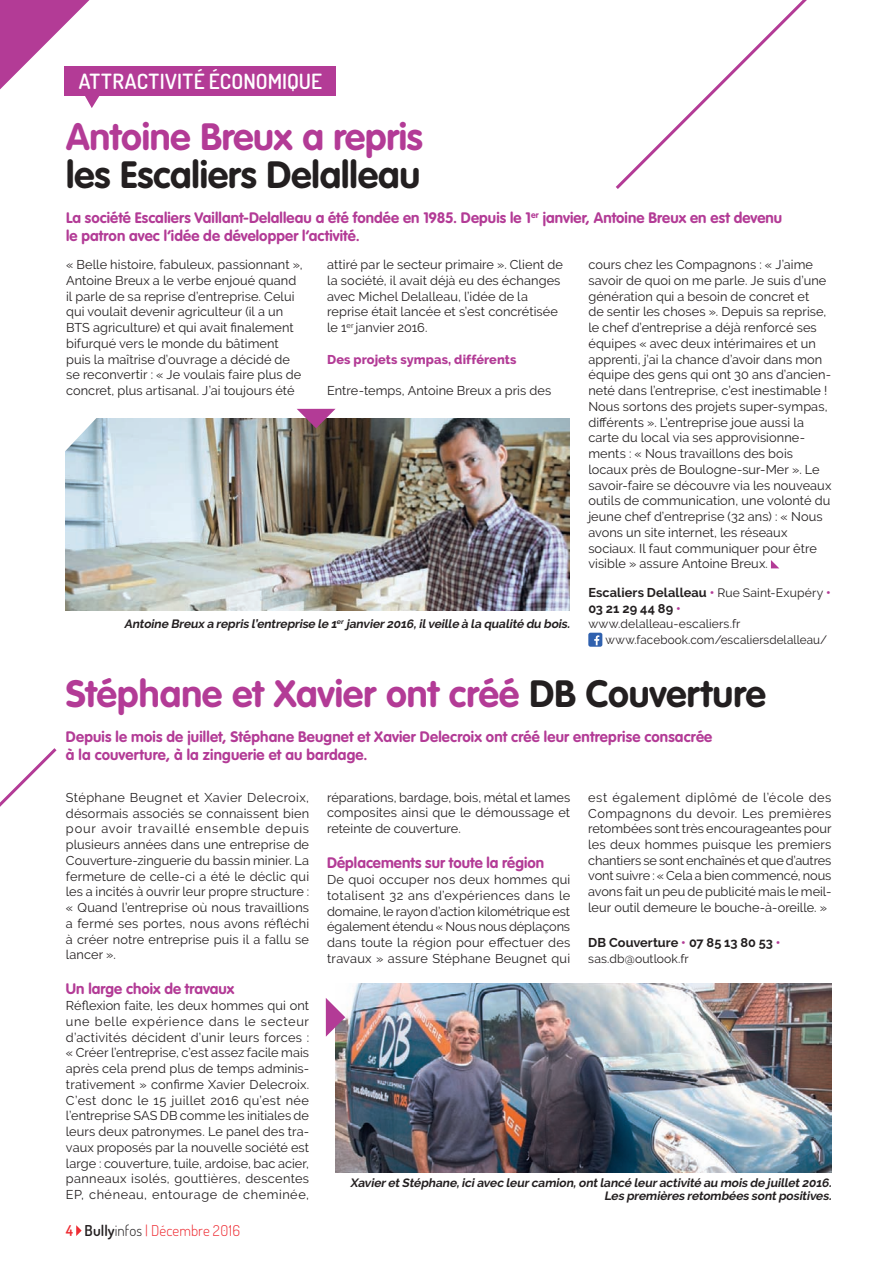
<style>
.page{position:relative;width:895px;height:1263px;background:#fff}
.page>*{position:absolute;margin:0;border:0;box-sizing:border-box;transform-origin:0 0}
.t1{font:700 37.5px "VAG Rounded Std";letter-spacing:-.005em;color:#b33b96}
.t2{font:700 37.5px "VAG Rounded Std";color:#231f20}
.t3{font:600 21px "Dosis";letter-spacing:.01em;color:#fff}
.t4{font:700 15px/18px "VAG Rounded Std";letter-spacing:.01em;color:#b33b96}
.t5{font:300 15px "Dosis";letter-spacing:.005em;color:#ee2d34}
.t6{font:12.75px/15.8px "Raleway";letter-spacing:.005em;color:#231f20;text-align:justify}
.t7{font:700 12.75px/15.8px "Raleway";letter-spacing:.005em;color:#231f20}
.t8{font:800 12.75px "Raleway";letter-spacing:.01em;color:#b33b96}
.t9{font:12.15px/15.8px "Raleway";letter-spacing:.01em;color:#231f20}
.t10{font:italic 700 12px/12.8px "Raleway";color:#231f20;text-align:right}
.s1{font-size:12.15px}
.s2{font-weight:800;color:#b33b96}
.s3{font-weight:400;font-size:12.15px}
.s4{color:#231f20}
.s5{font-weight:600}
.s6{font-weight:600;color:#231f20}
</style>
<div class="page">
<div style="left:65px;top:66px;width:271px;height:30px;background:#b33b96"></div>
<svg style="left:616px;top:0;width:191px;height:189px"></svg>
<svg style="left:771px;top:560px;width:8px;height:8px"></svg>
<svg style="left:588px;top:633px;width:14px;height:14px"></svg>
<img style="left:66px;top:419px;width:504px;height:191px">
<svg style="left:65px;top:418px;width:35px;height:38px"></svg>
<svg style="left:297px;top:409px;width:39px;height:19px"></svg>
<img style="left:336px;top:983px;width:495px;height:190px">
<svg style="left:326px;top:998px;width:19px;height:39px"></svg>
<svg style="left:0;top:748px;width:57px;height:59px"></svg>
<svg style="left:76px;top:1225px;width:6px;height:11px"></svg>
<svg style="left:0;top:0;width:100px;height:108px"></svg>
<h2 class="t3" style="left:79px;top:67px;width:245px">ATTRACTIVITÉ ÉCONOMIQUE</h2>
<h1 class="t1" style="left:66px;top:115px;width:358px">Antoine Breux a repris</h1>
<h1 class="t2" style="left:66px;top:152px;width:356px">les Escaliers Delalleau</h1>
<p class="t4" style="left:66px;top:209px;width:718px">La société Escaliers Vaillant-Delalleau a été fondée en 1985. Depuis le 1<sup>er</sup> janvier, Antoine Breux en est devenu le patron avec l’idée de développer l’activité.</p>
<p class="t6" style="left:66px;top:257px;width:238px;text-align:left">« Belle histoire, fabuleux, passionnant », Antoine Breux a le verbe enjoué quand il parle de sa reprise d’entreprise. Celui qui voulait devenir agriculteur (il a un BTS agriculture) et qui avait finalement bifurqué vers le monde du bâtiment puis la maîtrise d’ouvrage a décidé de se reconvertir : « Je voulais faire plus de concret, plus artisanal. J’ai toujours été</p>
<p class="t6" style="left:327px;top:257px;width:237px;text-align:left">attiré par le secteur primaire ». Client de la société, il avait déjà eu des échanges avec Michel Delalleau, l’idée de la reprise était lancée et s’est concrétisée le 1<sup>er</sup> janvier 2016.</p>
<p class="t6" style="left:588px;top:257px;width:245px;text-align:left">cours chez les Compagnons : « J’aime savoir de quoi on me parle. Je suis d’une génération qui a besoin de concret et<br>de sentir les choses ». Depuis sa reprise, le chef d’entreprise a déjà renforcé ses équipes « avec deux intérimaires et un apprenti, j’ai la chance d’avoir dans mon équipe des gens qui ont 30 ans d’ancien&shy;neté dans l’entreprise, c’est inestimable !<br>Nous sortons des projets super-sympas, différents ». L’entreprise joue aussi la carte du local via ses approvisionne&shy;ments : « Nous travaillons des bois locaux près de Boulogne-sur-Mer ». Le savoir-faire se découvre via les nouveaux outils de communication, une volonté du jeune chef d’entreprise (32 ans) : « Nous avons un site internet, les réseaux sociaux. Il faut communiquer pour être visible » assure Antoine Breux<span class="s1">.</span></p>
<p class="t7" style="left:588px;top:585px;width:244px">Escaliers Delalleau <span class="s2">•</span> <span class="s3">Rue Saint-Exupéry</span> <span class="s2">•<br></span>03 21 29 44 89 <span class="s2">•</span></p>
<p class="t9" style="left:606px;top:616px;width:223px;text-indent:-17px">www.delalleau-escaliers.fr www.facebook.com/escaliersdelalleau/</p>
<h1 class="t1" style="left:66px;top:672px;width:702px">Stéphane et Xavier ont créé <span class="s4">DB Couverture</span></h1>
<p class="t4" style="left:66px;top:729px;width:648px">Depuis le mois de juillet, Stéphane Beugnet et Xavier Delecroix ont créé leur entreprise consacrée à la couverture, à la zinguerie et au bardage.</p>
<p class="t6" style="left:66px;top:789px;width:245px">Stéphane Beugnet et Xavier Delecroix, désormais associés se connaissent bien pour avoir travaillé ensemble depuis plusieurs années dans une entreprise de Couverture-zinguerie du bassin minier. La fermeture de celle-ci a été le déclic qui les a incités à ouvrir leur propre structure : « Quand l’entreprise où nous travaillions a fermé ses portes, nous avons réfléchi à créer notre entreprise puis il a fallu se lancer ».</p>
<p class="t4" style="left:66px;top:981px;width:170px">Un large choix de travaux</p>
<p class="t6" style="left:66px;top:998px;width:245px">Réflexion faite, les deux hommes qui ont une belle expérience dans le secteur d’activités décident d’unir leurs forces : « Créer l’entreprise, c’est assez facile mais après cela prend plus de temps adminis&shy;trativement » confirme Xavier Delecroix.<br>C’est donc le 15 juillet 2016 qu’est née l’entreprise SAS DB comme les initiales de leurs deux patronymes. Le panel des tra&shy;vaux proposés par la nouvelle société est large : couverture, tuile, ardoise, bac acier, panneaux isolés, gouttières, descentes EP, chéneau, entourage de cheminée,</p>
<p class="t8" style="left:327px;top:352px;width:191px">Des projets sympas, différents</p>
<p class="t6" style="left:327px;top:383px;width:225px">Entre-temps, Antoine Breux a pris des</p>
<p class="t10" style="left:124px;top:618px;width:450px">Antoine Breux a repris l’entreprise le 1<sup>er</sup> janvier2016,ilveille à la qualité du bois.</p>
<p class="t6" style="left:588px;top:789px;width:245px">est également diplômé de l’école des Compagnons du devoir. Les premières retombées sont très encourageantes pour les deux hommes puisque les premiers chantiers se sont enchaînés et que d’autres vont suivre : « Cela a bien commencé, nous avons fait un peu de publicité mais le meil&shy;leur outil demeure le bouche-à-oreille. »</p>
<p class="t7" style="left:588px;top:935px;width:194px">DB Couverture <span class="s2">•</span> 07 85 13 80 53 <span class="s2">•</span></p>
<p class="t9" style="left:588px;top:950px;width:102px">sas.db@outlook.fr</p>
<p class="t6" style="left:327px;top:789px;width:245px">réparations, bardage, bois, métal et lames composites ainsi que le démoussage et reteinte de couverture.</p>
<p class="t4" style="left:327px;top:855px;width:218px">Déplacements sur toute la région</p>
<p class="t6" style="left:327px;top:872px;width:245px">De quoi occuper nos deux hommes qui totalisent 32 ans d’expériences dans le domaine, le rayon d’action kilométrique est également étendu « Nous nous déplaçons dans toute la région pour effectuer des travaux » assure Stéphane Beugnet qui</p>
<p class="t10" style="left:350px;top:1177px;width:485px">XavieretStéphane,iciavec leurcamion,ontlancé leuractivité au mois de juillet2016.<br>Les premières retombées sontpositives.</p>
<p class="t5" style="left:66px;top:1221px;width:176px"><span class="s5">4</span> <span class="s6">Bully</span><span class="s4">infos</span> | Décembre 2016</p>
</div>
